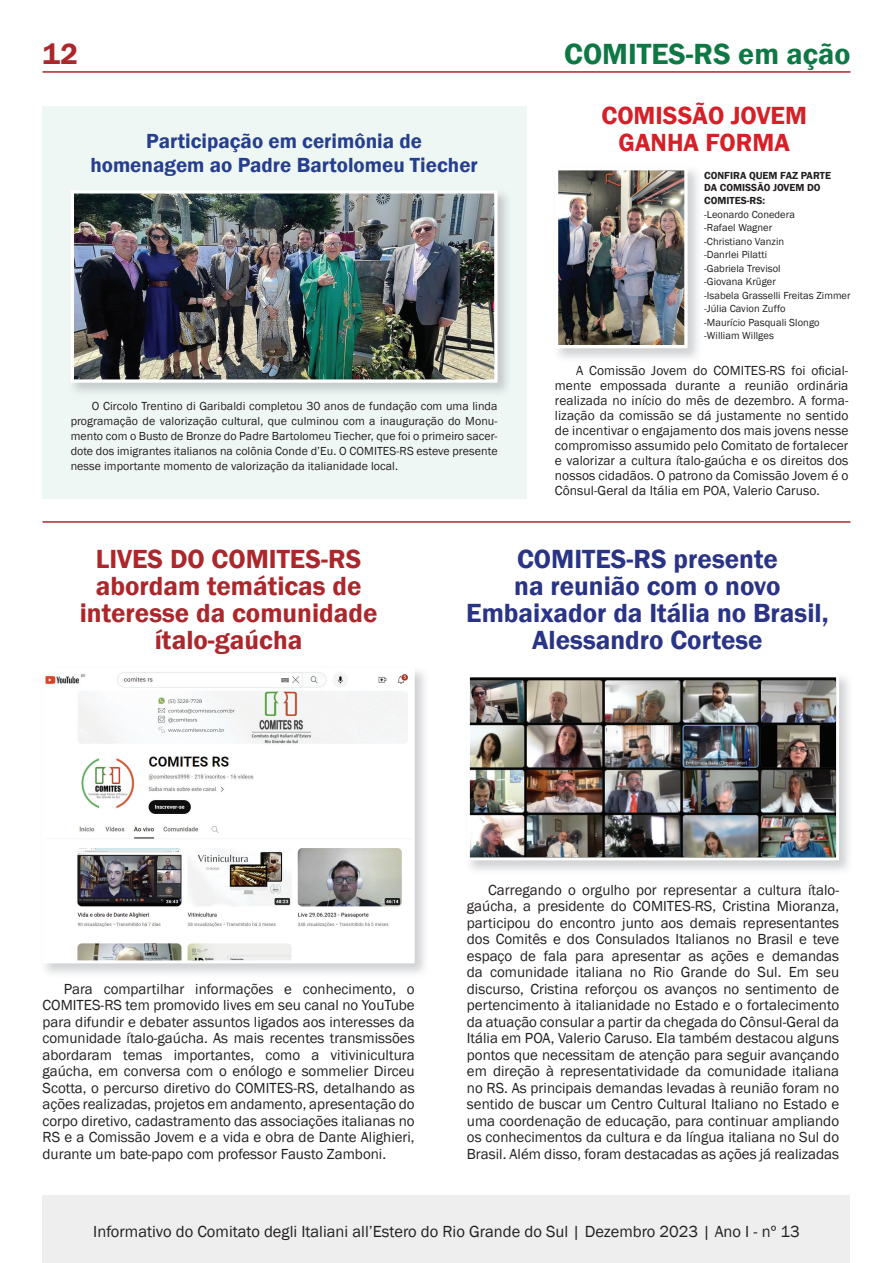
<style>
.page{position:relative;width:893px;height:1263px;background:#fff}
.page>*{position:absolute;margin:0;border:0;box-sizing:border-box;transform-origin:0 0}
.t1{font:600 30px "Franklin Gothic";color:#0e7845}
.t2{font:600 30px "Franklin Gothic";color:#ac272b}
.t3{font:600 27px/27px "Franklin Gothic";color:#2a3486;text-align:center}
.t4{font:600 27px/27px "Franklin Gothic";color:#ac272b;text-align:center}
.t5{font:600 25.5px/27px "Franklin Gothic";color:#d52028;text-align:center}
.t6{font:600 21px/24px "Franklin Gothic";color:#253f8e;text-align:center}
.t7{font:16.5px "Franklin Gothic";color:#231f20}
.t8{font:15px/16.5px "Franklin Gothic";color:#231f20;text-align:justify}
.t9{font:13.5px/15px "Franklin Gothic";letter-spacing:.005em;color:#231f20;text-align:justify}
.t10{font:12px/15px "Franklin Gothic";letter-spacing:.005em;color:#231f20;text-align:justify}
.t11{font:10.5px/13.5px "Franklin Gothic";letter-spacing:.005em;color:#231f20}
.t12{font:600 10.5px/12px "Franklin Gothic";color:#231f20}
</style>
<div class="page">
<div style="left:43px;top:106px;width:484px;height:393px;background:#eff7f5"></div>
<div style="left:43px;top:1196px;width:807px;height:67px;background:#eeeeef"></div>
<hr style="left:43px;top:71px;width:807px;height:2px;background:#ac272b">
<hr style="left:43px;top:521px;width:807px;height:2px;background:#ac272b">
<img style="left:47px;top:672px;width:364px;height:287px">
<div style="left:43px;top:668px;width:372px;height:295px;border:3px solid #fff"></div>
<img style="left:471px;top:678px;width:364px;height:178px">
<div style="left:467px;top:674px;width:372px;height:186px;border:3px solid #fff"></div>
<img style="left:73px;top:193px;width:435px;height:200px">
<img style="left:75px;top:194px;width:418px;height:185px">
<div style="left:71px;top:190px;width:426px;height:193px;border:3px solid #fff"></div>
<img style="left:559px;top:171px;width:125px;height:173px">
<div style="left:555px;top:167px;width:133px;height:181px;border:3px solid #fff"></div>
<h1 class="t2" style="left:43px;top:35px;width:37px">12</h1>
<h1 class="t1" style="left:564px;top:35px;width:288px">COMITES-RS em ação</h1>
<h3 class="t6" style="left:90px;top:130px;width:389px">Participação em cerimônia de homenagem ao Padre Bartolomeu Tiecher</h3>
<p class="t10" style="left:71px;top:399px;width:428px;text-indent:21px">O Circolo Trentino di Garibaldi completou 30 anos de fundação com uma linda programação de valorização cultural, que culminou com a inauguração do Monu&shy;mento com o Busto de Bronze do Padre Bartolomeu Tiecher, que foi o primeiro sacer&shy;dote dos imigrantes italianos na colônia Conde d’Eu. O COMITES-RS esteve presente nesse importante momento de valorização da italianidade local.</p>
<h3 class="t5" style="left:601px;top:102px;width:207px">COMISSÃO JOVEM<br>GANHA FORMA</h3>
<p class="t12" style="left:704px;top:169px;width:128px">CONFIRA QUEM FAZ PARTE<br>DA COMISSÃO JOVEM DO</p>
<p class="t12" style="left:704px;top:195px;width:62px">COMITES-RS:</p>
<p class="t11" style="left:704px;top:208px;width:148px">-Leonardo Conedera<br>-Rafael Wagner<br>-Christiano Vanzin<br>-Danrlei Pilatti<br>-Gabriela Trevisol<br>-Giovana Krüger<br>-Isabela Grasselli Freitas Zimmer -Júlia Cavion Zuffo<br>-Maurício Pasquali Slongo -William Willges</p>
<p class="t9" style="left:555px;top:364px;width:295px;text-indent:21px">A Comissão Jovem do COMITES-RS foi oficial&shy;mente empossada durante a reunião ordinária realizada no início do mês de dezembro. A forma&shy;lização da comissão se dá justamente no sentido de incentivar o engajamento dos mais jovens nesse compromisso assumido pelo Comitato de fortalecer e valorizar a cultura ítalo-gaúcha e os direitos dos nossos cidadãos. O patrono da Comissão Jovem é o Cônsul-Geral da Itália em POA, Valerio Caruso.</p>
<h2 class="t4" style="left:80px;top:546px;width:299px">LIVES DO COMITES-RS abordam temáticas de interesse da comunidade ítalo-gaúcha</h2>
<h2 class="t3" style="left:466px;top:546px;width:364px">COMITES-RS presente<br>na reunião com o novo<br>Embaixador da Itália no Brasil,<br>Alessandro Cortese</h2>
<p class="t8" style="left:43px;top:981px;width:374px;text-indent:21px">Para compartilhar informações e conhecimento, o COMITES-RS tem promovido lives em seu canal no YouTube para difundir e debater assuntos ligados aos interesses da comunidade ítalo-gaúcha. As mais recentes transmissões abordaram temas importantes, como a vitivinicultura gaúcha, em conversa com o enólogo e sommelier Dirceu Scotta, o percurso diretivo do COMITES-RS, detalhando as ações realizadas, projetos em andamento, apresentação do corpo diretivo, cadastramento das associações italianas no RS e a Comissão Jovem e a vida e obra de Dante Alighieri, durante um bate-papo com professor Fausto Zamboni.</p>
<p class="t8" style="left:467px;top:882px;width:374px;text-indent:21px">Carregando o orgulho por representar a cultura ítalo&shy;gaúcha, a presidente do COMITES-RS, Cristina Mioranza, participou do encontro junto aos demais representantes dos Comitês e dos Consulados Italianos no Brasil e teve espaço de fala para apresentar as ações e demandas da comunidade italiana no Rio Grande do Sul. Em seu discurso, Cristina reforçou os avanços no sentimento de pertencimento à italianidade no Estado e o fortalecimento da atuação consular a partir da chegada do Cônsul-Geral da Itália em POA, Valerio Caruso. Ela também destacou alguns pontos que necessitam de atenção para seguir avançando em direção à representatividade da comunidade italiana no RS. As principais demandas levadas à reunião foram no sentido de buscar um Centro Cultural Italiano no Estado e uma coordenação de educação, para continuar ampliando os conhecimentos da cultura e da língua italiana no Sul do Brasil. Além disso, foram destacadas as ações já realizadas</p>
<p class="t7" style="left:93px;top:1222px;width:708px">Informativo do Comitato degli Italiani all’Estero do Rio Grande do Sul | Dezembro 2023 | Ano I - nº 13</p>
</div>
